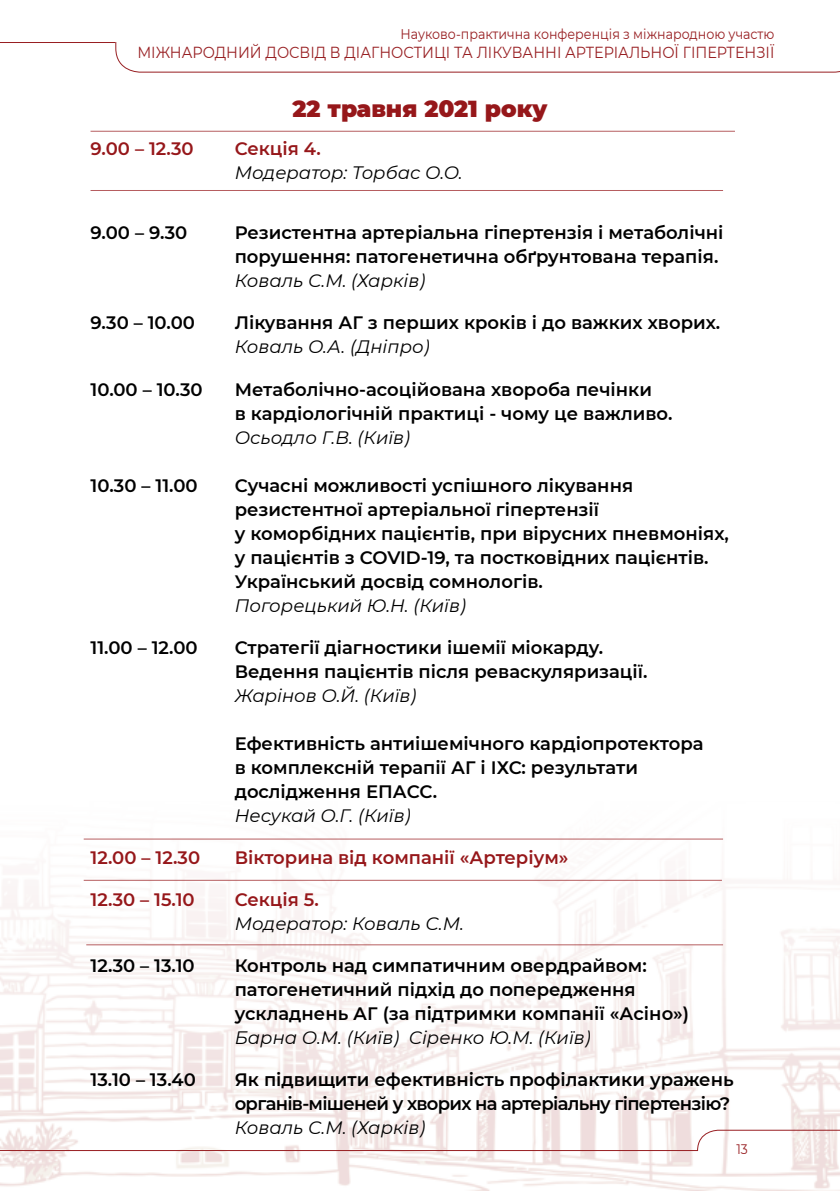
<style>
.page{position:relative;width:840px;height:1191px;background:#fff}
.page>*{position:absolute;margin:0;border:0;box-sizing:border-box;transform-origin:0 0}
.t1{font:900 23.2px "Montserrat";color:#96171a}
.t2{font:600 18px/24px "Montserrat";color:#000}
.t3{font:italic 18px "Montserrat";color:#000}
.t4{font:600 18px/24px "Montserrat";letter-spacing:-.04em;color:#000}
.t5{font:600 18px "Montserrat";color:#96171a}
.t6{font:16px "Montserrat";color:#981f22;scale:.9 1}
.t7{font:14px "Montserrat";color:#981f22;scale:.9 1}
.t8{font:13.8px "Montserrat";color:#981f22;scale:.9 1}
</style>
<div class="page">
<img style="left:0;top:838px;width:839px;height:353px">
<svg style="left:696px;top:1129px;width:143px;height:62px"></svg>
<hr style="left:0;top:1150px;width:697px;height:1px;background:#981f22">
<hr style="left:90px;top:131px;width:644px;height:1px;background:#96171a">
<hr style="left:90px;top:190px;width:632px;height:1px;background:#96171a">
<hr style="left:84px;top:838px;width:638px;height:1px;background:#96171a">
<hr style="left:84px;top:880px;width:637px;height:1px;background:#96171a">
<hr style="left:86px;top:944px;width:636px;height:1px;background:#96171a">
<svg style="left:115px;top:42px;width:724px;height:31px"></svg>
<hr style="left:0;top:42px;width:115px;height:1px;background:#981f22">
<p class="t7" style="left:400px;top:24px;width:417px">Науково-практична конференція з міжнародною участю</p>
<p class="t6" style="left:137px;top:41px;width:708px">МІЖНАРОДНИЙ ДОСВІД В ДІАГНОСТИЦІ ТА ЛІКУВАННІ АРТЕРІАЛЬНОЇ ГІПЕРТЕНЗІЇ</p>
<p class="t1" style="left:292px;top:92px;width:256px">22 травня 2021 року</p>
<p class="t5" style="left:90px;top:136px;width:105px">9.00 – 12.30</p>
<p class="t5" style="left:234px;top:136px;width:88px">Секція 4.</p>
<p class="t3" style="left:234px;top:161px;width:229px">Модератор: Торбас О.О.</p>
<p class="t2" style="left:90px;top:220px;width:98px">9.00 – 9.30</p>
<p class="t2" style="left:234px;top:220px;width:490px">Резистентна артеріальна гіпертензія і метаболічні порушення: патогенетична обґрунтована терапія.</p>
<p class="t3" style="left:234px;top:269px;width:192px">Коваль С.М. (Харків)</p>
<p class="t2" style="left:90px;top:310px;width:106px">9.30 – 10.00</p>
<p class="t2" style="left:234px;top:310px;width:487px">Лікування АГ з перших кроків і до важких хворих.</p>
<p class="t3" style="left:234px;top:335px;width:196px">Коваль О.А. (Дніпро)</p>
<p class="t2" style="left:90px;top:376px;width:114px">10.00 – 10.30</p>
<p class="t2" style="left:234px;top:376px;width:439px">Метаболічно-асоційована хвороба печінки<br>в кардіологічній практиці - чому це важливо.</p>
<p class="t3" style="left:234px;top:425px;width:177px">Осьодло Г.В. (Київ)</p>
<p class="t2" style="left:90px;top:472px;width:108px">10.30 – 11.00</p>
<p class="t2" style="left:234px;top:472px;width:495px">Сучасні можливості успішного лікування резистентної артеріальної гіпертензії<br>у коморбідних пацієнтів, при вірусних пневмоніях, у пацієнтів з COVID-19, та постковідних пацієнтів.<br>Український досвід сомнологів.</p>
<p class="t3" style="left:234px;top:593px;width:233px">Погорецький Ю.Н. (Київ)</p>
<p class="t2" style="left:90px;top:634px;width:108px">11.00 – 12.00</p>
<p class="t2" style="left:234px;top:634px;width:414px">Стратегії діагностики ішемії міокарду.<br>Ведення пацієнтів після реваскуляризації.</p>
<p class="t3" style="left:234px;top:683px;width:183px">Жарінов О.Й. (Київ)</p>
<p class="t2" style="left:234px;top:730px;width:470px">Ефективність антиішемічного кардіопротектора в комплексній терапії АГ і ІХС: результати дослідження ЕПАСС.</p>
<p class="t3" style="left:234px;top:803px;width:177px">Несукай О.Г. (Київ)</p>
<p class="t5" style="left:90px;top:844px;width:111px">12.00 – 12.30</p>
<p class="t5" style="left:234px;top:844px;width:335px">Вікторина від компанії «Артеріум»</p>
<p class="t5" style="left:90px;top:886px;width:106px">12.30 – 15.10</p>
<p class="t5" style="left:234px;top:886px;width:86px">Секція 5.</p>
<p class="t3" style="left:234px;top:911px;width:230px">Модератор: Коваль С.М.</p>
<p class="t2" style="left:90px;top:952px;width:106px">12.30 – 13.10</p>
<p class="t2" style="left:234px;top:952px;width:455px">Контроль над симпатичним овердрайвом: патогенетичний підхід до попередження ускладнень АГ (за підтримки компанії «Асіно»)</p>
<p class="t3" style="left:234px;top:1024px;width:357px">Барна О.М. (Київ) Сіренко Ю.М. (Київ)</p>
<p class="t2" style="left:90px;top:1066px;width:107px">13.10 – 13.40</p>
<p class="t4" style="left:234px;top:1066px;width:500px">Як підвищити ефективність профілактики уражень органів-мішеней у хворих на артеріальну гіпертензію?</p>
<p class="t3" style="left:234px;top:1114px;width:192px">Коваль С.М. (Харків)</p>
<p class="t8" style="left:736px;top:1139px;width:14px">13</p>
</div>
